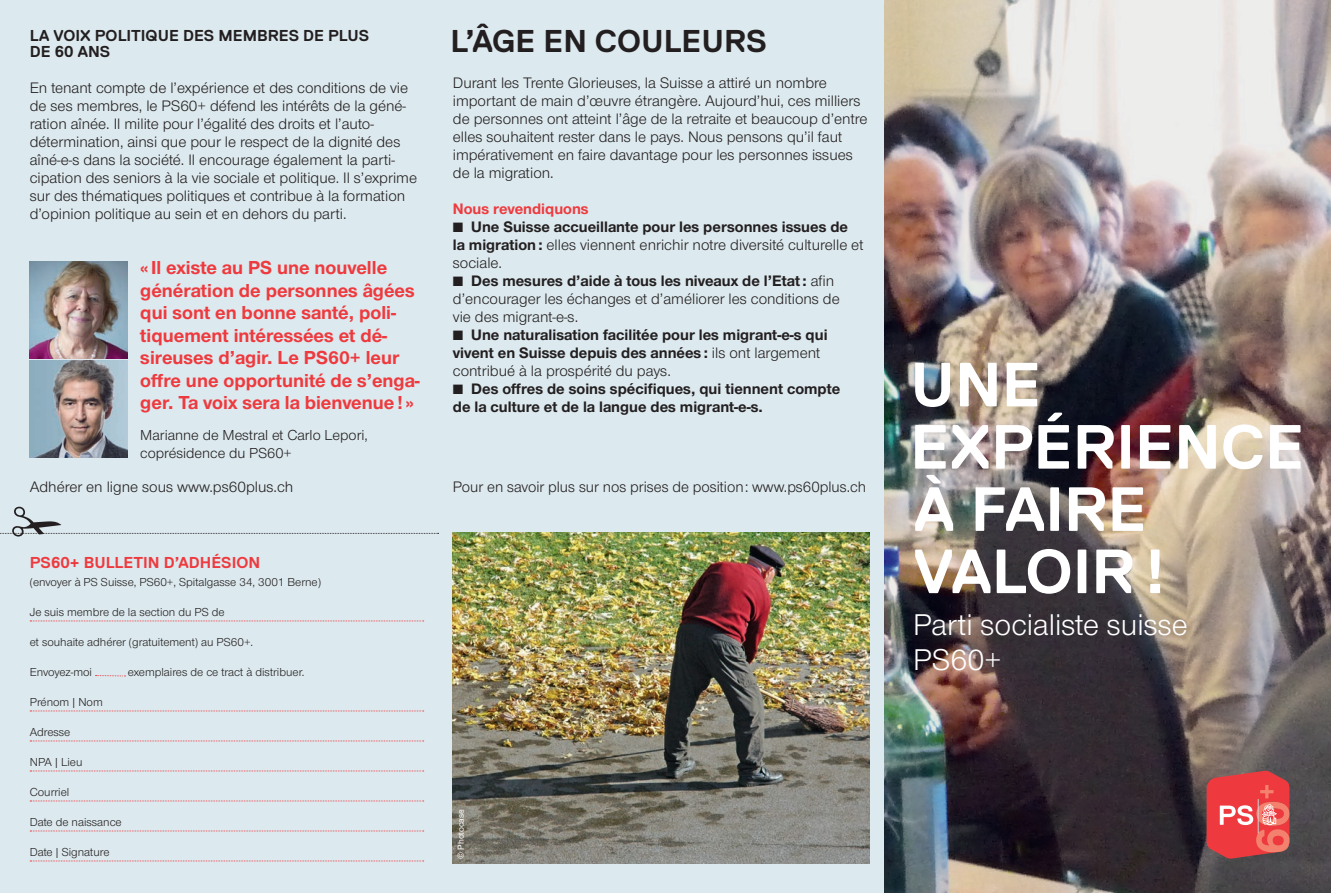
<style>
.page{position:relative;width:1331px;height:893px;background:#fff}
.page>*{position:absolute;margin:0;border:0;box-sizing:border-box;transform-origin:0 0}
.t1{font:700 62.25px/62.2px "Replica";color:#fff}
.t2{font:700 31.5px "Replica";color:#231f20}
.t3{font:31.2px/34.5px "Nimbus San Nov";color:#fff}
.t4{font:700 19.5px/22.5px "Nimbus San Nov";color:#ee3a3e}
.t5{font:15.75px/18px "Nimbus San Nov";color:#231f20}
.t6{font:700 15.75px/18px "Nimbus San Nov";color:#231f20}
.t7{font:700 15.75px/15.8px "Replica";letter-spacing:.005em;color:#231f20}
.t8{font:700 15.75px "Replica";color:#ee3a3e}
.t9{font:15px/18px "Nimbus San Nov";color:#231f20}
.t10{font:12px "Nimbus San Nov";color:#231f20}
.t11{font:500 9px "Nimbus San Nov";color:#fff}
.s1{color:#ee3a3e}
.s2{font-family:"European Pi Three";font-weight:400}
.s3{font-weight:400}
</style>
<div class="page">
<div style="left:0;top:0;width:899px;height:893px;background:#dce9ee"></div>
<img style="left:30px;top:361px;width:98px;height:97px">
<img style="left:30px;top:262px;width:98px;height:97px">
<svg style="left:30px;top:621px;width:394px;height:1px"></svg>
<svg style="left:30px;top:711px;width:394px;height:1px"></svg>
<svg style="left:30px;top:741px;width:394px;height:1px"></svg>
<svg style="left:30px;top:771px;width:394px;height:1px"></svg>
<svg style="left:30px;top:801px;width:394px;height:1px"></svg>
<svg style="left:30px;top:831px;width:394px;height:1px"></svg>
<svg style="left:30px;top:861px;width:394px;height:1px"></svg>
<svg style="left:95px;top:675px;width:30px;height:2px"></svg>
<img style="left:453px;top:533px;width:417px;height:330px">
<img style="left:884px;top:0;width:447px;height:893px">
<svg style="left:1206px;top:771px;width:83px;height:88px;background:#de5253"></svg>
<hr style="left:1258px;top:799px;width:1px;height:34px;background:#fff">
<svg style="left:0;top:532px;width:439px;height:2px"></svg>
<p class="t7" style="left:30px;top:27px;width:341px">LA VOIX POLITIQUE DES MEMBRES DE PLUS<br>DE 60 ANS</p>
<p class="t5" style="left:30px;top:78px;width:389px">En tenant compte de l’expérience et des conditions de vie de ses membres, le PS60+ défend les intérêts de la géné&shy;ration aînée. Il milite pour l’égalité des droits et l’auto&shy;détermination, ainsi que pour le respect de la dignité des aîné-e-s dans la société. Il encourage également la parti&shy;cipation des seniors à la vie sociale et politique. Il s’exprime sur des thématiques politiques et contribue à la formation d’opinion politique au sein et en dehors du parti.</p>
<p class="t4" style="left:140px;top:256px;width:281px">« Il existe au PS une nouvelle génération de personnes âgées qui sont en bonne santé, poli&shy;tiquement intéressées et dé&shy;sireuses d’agir. Le PS60+ leur offre une opportunité de s’enga&shy;ger. Ta voix sera la bienvenue! »</p>
<p class="t9" style="left:140px;top:426px;width:229px">Marianne de Mestral et Carlo Lepori, coprésidence du PS60+</p>
<p class="t5" style="left:30px;top:477px;width:265px">Adhérer en ligne sous www.ps60plus.ch</p>
<p class="t8" style="left:30px;top:554px;width:232px">PS60+ BULLETIN D’ADHÉSION</p>
<p class="t10" style="left:30px;top:576px;width:293px">(envoyer à PS Suisse, PS60+, Spitalgasse 34, 3001 Berne)</p>
<p class="t10" style="left:30px;top:606px;width:196px">Je suis membre de la section du PS de</p>
<p class="t10" style="left:30px;top:636px;width:225px">et souhaite adhérer (gratuitement) au PS60+.</p>
<p class="t10" style="left:30px;top:666px;width:64px">Envoyez-moi</p>
<p class="t10" style="left:128px;top:666px;width:178px">exemplaires de ce tract à distribuer.</p>
<p class="t10" style="left:30px;top:696px;width:75px">Prénom|Nom</p>
<p class="t10" style="left:30px;top:726px;width:42px">Adresse</p>
<p class="t10" style="left:30px;top:756px;width:54px">NPA|Lieu</p>
<p class="t10" style="left:30px;top:786px;width:41px">Courriel</p>
<p class="t10" style="left:30px;top:816px;width:94px">Date de naissance</p>
<p class="t10" style="left:30px;top:846px;width:81px">Date|Signature</p>
<h2 class="t2" style="left:450px;top:23px;width:318px">L’ÂGE EN COULEURS</h2>
<p class="t5" style="left:453px;top:74px;width:416px">Durant les Trente Glorieuses, la Suisse a attiré un nombre important de main d’œuvre étrangère. Aujourd’hui, ces milliers de personnes ont atteint l’âge de la retraite et beaucoup d’entre elles souhaitent rester dans le pays. Nous pensons qu’il faut impérativement en faire davantage pour les personnes issues de la migration.</p>
<p class="t6" style="left:453px;top:200px;width:412px"><span class="s1">Nous revendiquons<br></span><span class="s2">K</span> Une Suisse accueillante pour les personnes issues de la migration: <span class="s3">elles viennent enrichir notre diversité culturelle et sociale.<br></span><span class="s2">K</span> Des mesures d’aide à tous les niveaux de l’Etat: <span class="s3">afin d’encourager les échanges et d’améliorer les conditions de<br>vie des migrant-e-s.<br></span><span class="s2">K</span> Une naturalisation facilitée pour les migrant-e-s qui vivent en Suisse depuis des années : <span class="s3">ils ont largement contribué à la prospérité du pays.<br></span><span class="s2">K</span> Des offres de soins spécifiques, qui tiennent compte<br>de la culture et de la langue des migrant-e-s.</p>
<p class="t5" style="left:453px;top:477px;width:415px">Pour en savoir plus sur nos prises de position: www.ps60plus.ch</p>
<p class="t11" style="left:456px;top:859px;width:51px;rotate:-90deg">© Photocase</p>
<h1 class="t1" style="left:910px;top:354px;width:396px">UNE<br>EXPÉRIENCE<br>À FAIRE<br>VALOIR!</h1>
<h3 class="t3" style="left:913px;top:608px;width:276px">Parti socialiste suisse<br>PS60+</h3>
</div>
